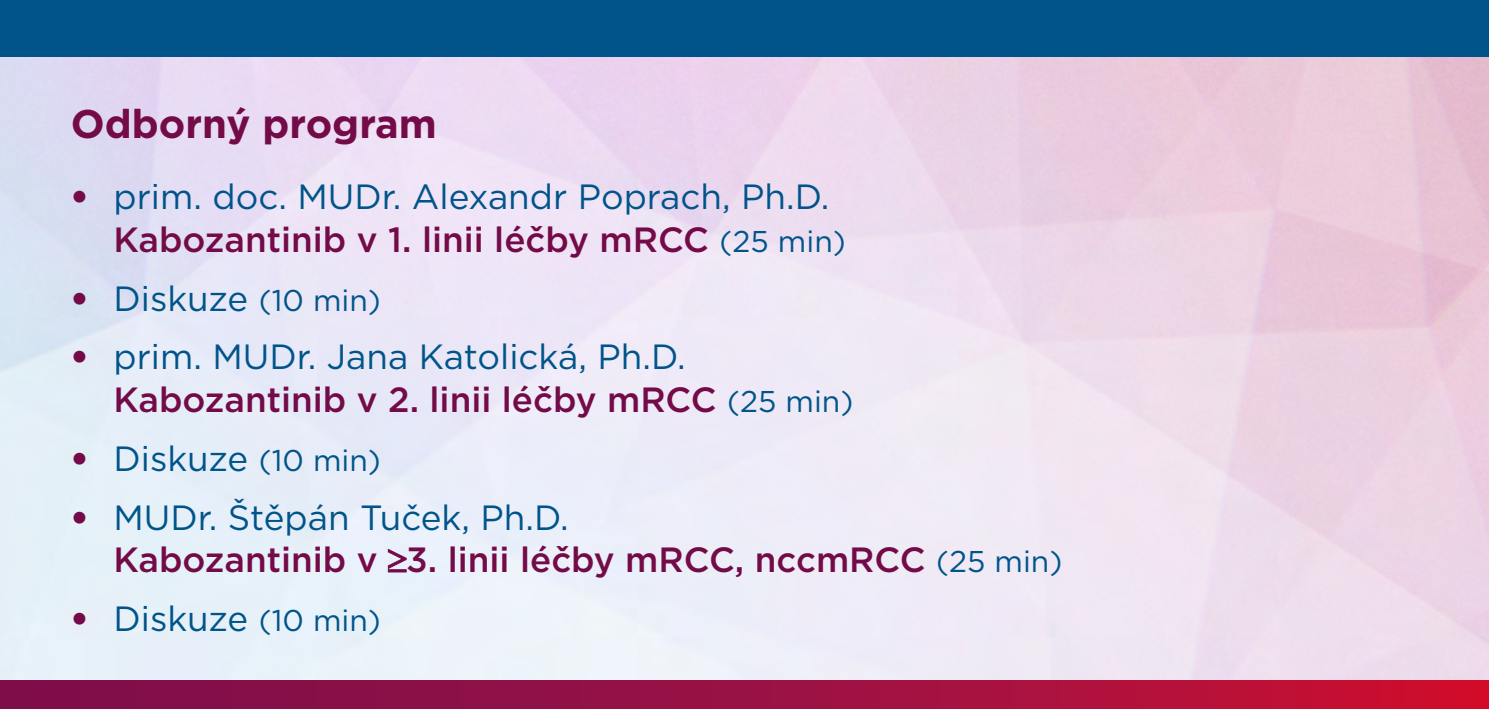
<style>
.page{position:relative;width:1489px;height:709px;background:#fff}
.page>*{position:absolute;margin:0;border:0;box-sizing:border-box;transform-origin:0 0}
.t1{font:700 40px "Gotham";color:#740b49}
.t2{font:35px/42.5px "Gotham";color:#005489}
.t3{font:500 35px/42.5px "Gotham";color:#740b49}
.s1{font-weight:900;color:#740b49}
.s2{font-weight:500;color:#740b49}
.s3{font-size:30px}
.s4{font-weight:900}
.s5{font-weight:400;color:#005489}
.s6{font-weight:400;font-size:30px;color:#005489}
</style>
<div class="page">
<img style="left:0;top:57px;width:1488px;height:623px">
<div style="left:0;top:680px;width:1488px;height:29px;background:linear-gradient(to right,#760f4f,#c81133)"></div>
<div style="left:0;top:0;width:1488px;height:57px;background:#005489"></div>
<svg style="left:388px;top:549px;width:18px;height:23px"></svg>
<p class="t1" style="left:71px;top:98px;width:367px">Odborný program</p>
<p class="t2" style="left:113px;top:175px;width:734px;text-indent:-43px"><span class="s1">•</span> prim. doc. MUDr. Alexandr Poprach, Ph.D.<br><span class="s2">Kabozantinib v 1. linii léčby mRCC</span> <span class="s3">(25 min)</span></p>
<p class="t2" style="left:71px;top:276px;width:311px"><span class="s1">•</span> Diskuze <span class="s3">(10 min)</span></p>
<p class="t2" style="left:113px;top:335px;width:741px;text-indent:-43px"><span class="s1">•</span> prim. MUDr. Jana Katolická, Ph.D.<br><span class="s2">Kabozantinib v 2. linii léčby mRCC</span> <span class="s3">(25 min)</span></p>
<p class="t2" style="left:71px;top:436px;width:311px"><span class="s1">•</span> Diskuze <span class="s3">(10 min)</span></p>
<p class="t3" style="left:113px;top:495px;width:950px;text-indent:-43px"><span class="s4">•</span> <span class="s5">MUDr. Štěpán Tuček, Ph.D.<br></span>Kabozantinib v 3. linii léčby mRCC, nccmRCC <span class="s6">(25 min)</span></p>
<p class="t2" style="left:71px;top:596px;width:311px"><span class="s1">•</span> Diskuze <span class="s3">(10 min)</span></p>
</div>
